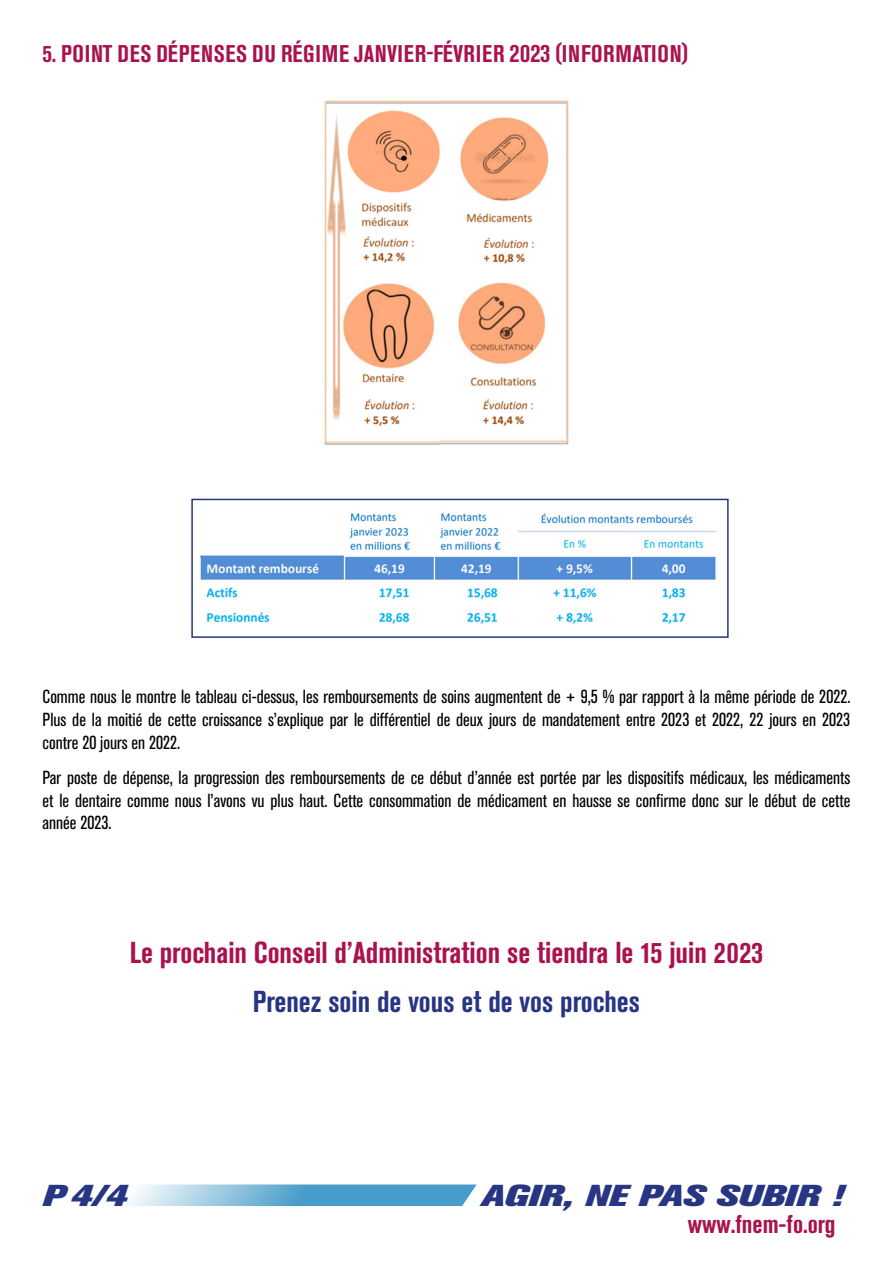
<style>
.page{position:relative;width:893px;height:1263px;background:#fff}
.page>*{position:absolute;margin:0;border:0;box-sizing:border-box;transform-origin:0 0}
.t1{font:700 condensed 30px "Akzidenz Grotesk Pro";color:#aa124f}
.t2{font:700 condensed 30px "Akzidenz Grotesk Pro";color:#283583}
.t3{font:italic 800 30px "Akzidenz Grotesk Pro";color:#283583;scale:1.4 1}
.t4{font:700 condensed 25.5px "Akzidenz Grotesk Pro";color:#aa124f}
.t5{font:700 condensed 24px "Akzidenz Grotesk Pro";letter-spacing:.03em;color:#aa124f}
.t6{font:condensed 18.75px/23px "Akzidenz Grotesk Pro";color:#000;text-align:justify}
.s1{font-size:25.5px}
</style>
<div class="page">
<svg style="left:128px;top:1184px;width:349px;height:22px;background:#7cb8d8"></svg>
<img style="left:199px;top:513px;width:518px;height:111px">
<div style="left:191px;top:499px;width:538px;height:139px;border:2px solid #283583"></div>
<img style="left:324px;top:100px;width:245px;height:345px">
<p class="t5" style="left:43px;top:38px;width:647px">5. POINT DES DÉPENSES DU RÉGIME JANVIER-FÉVRIER <span class="s1">2023</span> (INFORMATION)</p>
<p class="t6" style="left:43px;top:685px;width:809px">Comme nous le montre le tableau ci-dessus, les remboursements de soins augmentent de + 9,5 % par rapport à la même période de 2022.<br>Plus de la moitié de cette croissance s’explique par le différentiel de deux jours de mandatement entre 2023 et 2022, 22 jours en 2023 contre 20 jours en 2022.</p>
<p class="t6" style="left:43px;top:766px;width:809px;line-height:22.5px">Par poste de dépense, la progression des remboursements de ce début d’année est portée par les dispositifs médicaux, les médicaments et le dentaire comme nous l’avons vu plus haut. Cette consommation de médicament en hausse se confirme donc sur le début de cette année 2023.</p>
<h1 class="t1" style="left:130px;top:933px;width:635px">Le prochain Conseil d’Administration se tiendra le 15 juin 2023</h1>
<h1 class="t2" style="left:253px;top:982px;width:389px">Prenez soin de vous et de vos proches</h1>
<h1 class="t3" style="left:43px;top:1176px;width:62px">P4/4</h1>
<h1 class="t3" style="left:481px;top:1176px;width:260px">AGIR, NE PAS SUBIR !</h1>
<h2 class="t4" style="left:688px;top:1208px;width:149px">www.fnem-fo.org</h2>
</div>
